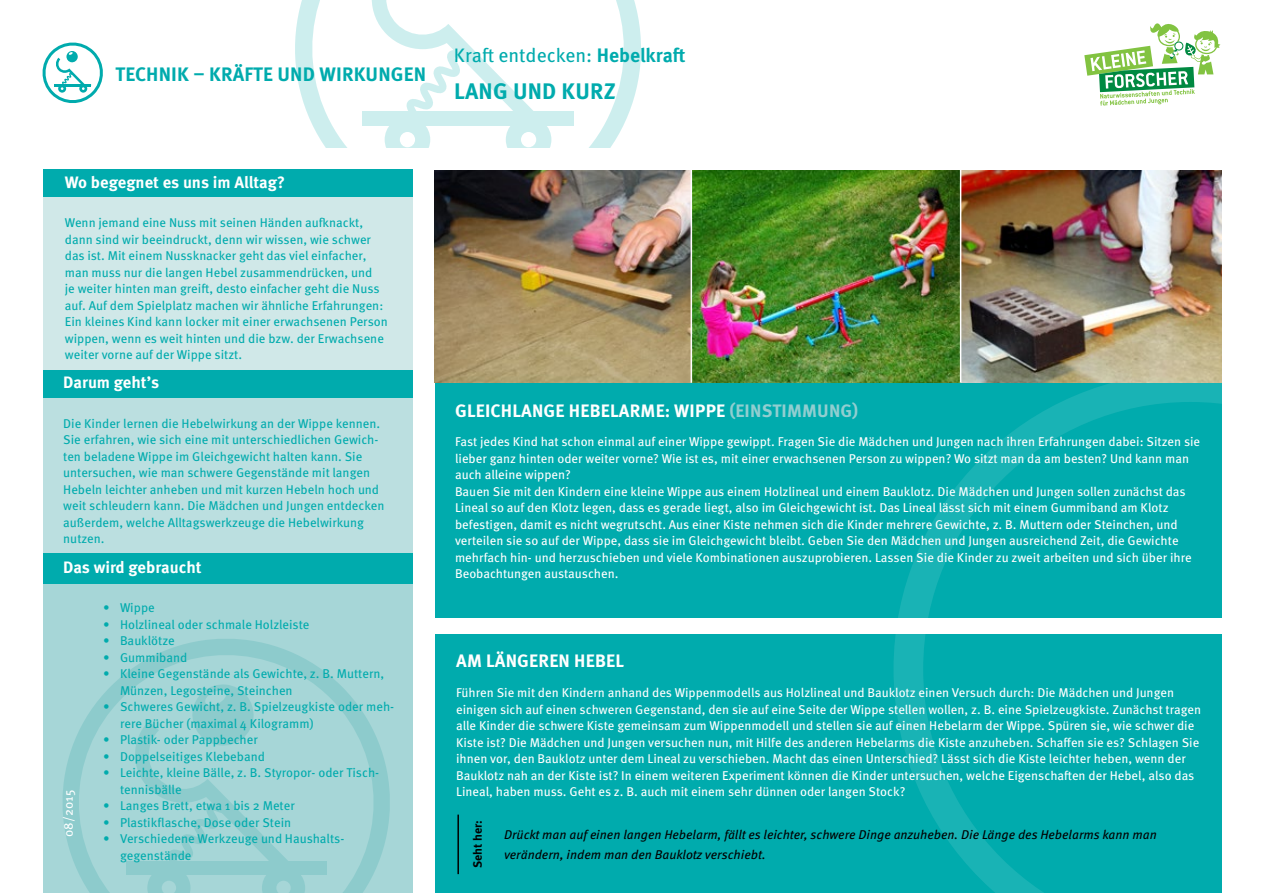
<style>
.page{position:relative;width:1263px;height:893px;background:#fff}
.page>*{position:absolute;margin:0;border:0;box-sizing:border-box;transform-origin:0 0}
.t1{font:700 22.5px "Meta Pro";color:#00abad}
.t2{font:700 19.5px "Meta Pro";letter-spacing:.01em;color:#00abad}
.t3{font:19.5px "Meta Pro";color:#00abad}
.t4{font:700 18px "Meta Pro";letter-spacing:.01em;color:#fff}
.t5{font:700 18px "Meta Pro";color:#91ced0}
.t6{font:700 16.5px "Meta Pro";color:#fff}
.t7{font:12.75px/16.5px "Meta Pro";color:#fff}
.t8{font:12.75px/16.5px "Meta Pro";color:#00abad}
.t9{font:italic 12.75px/19.5px "Meta Pro";color:#000}
.t10{font:700 12px "Meta Pro";color:#000}
.s1{font-weight:700}
.s2{color:#91ced0}
</style>
<div class="page">
<svg style="left:295px;top:0;width:346px;height:148px"></svg>
<div style="left:362px;top:111px;width:212px;height:15px;background:#cdeeee"></div>
<svg style="left:367px;top:0;width:184px;height:148px"></svg>
<svg style="left:1084px;top:23px;width:136px;height:83px"></svg>
<svg style="left:43px;top:43px;width:60px;height:60px"></svg>
<div style="left:435px;top:383px;width:786px;height:234px;background:#00abad"></div>
<div style="left:435px;top:635px;width:786px;height:258px;background:#00abad"></div>
<svg style="left:893px;top:372px;width:329px;height:521px"></svg>
<img style="left:435px;top:170px;width:786px;height:213px">
<hr style="left:691px;top:159px;width:1px;height:224px;background:#fff">
<hr style="left:960px;top:159px;width:1px;height:224px;background:#fff">
<div style="left:43px;top:553px;width:369px;height:340px;background:#a6d6d7"></div>
<div style="left:43px;top:384px;width:369px;height:174px;background:#bbdfe0"></div>
<div style="left:43px;top:193px;width:369px;height:177px;background:#d0e8e8"></div>
<div style="left:43px;top:370px;width:369px;height:28px;background:#00abad"></div>
<div style="left:43px;top:169px;width:369px;height:28px;background:#00abad"></div>
<div style="left:43px;top:553px;width:369px;height:30px;background:#00abad"></div>
<svg style="left:63px;top:639px;width:327px;height:254px"></svg>
<div style="left:126px;top:861px;width:200px;height:14px;background:#8dcbcc"></div>
<svg style="left:130px;top:683px;width:175px;height:210px"></svg>
<hr style="left:457px;top:815px;width:2px;height:59px;background:#000">
<h2 class="t2" style="left:115px;top:59px;width:312px">TECHNIK – KRÄFTE UND WIRKUNGEN</h2>
<h2 class="t3" style="left:454px;top:41px;width:233px">Kraft entdecken: <span class="s1">Hebelkraft</span></h2>
<h1 class="t1" style="left:454px;top:74px;width:26px">lang</h1>
<h1 class="t1" style="left:513px;top:74px;width:15px">und</h1>
<h1 class="t1" style="left:562px;top:74px;width:15px">kur</h1>
<h1 class="t1" style="left:604px;top:74px;width:14px">z</h1>
<p class="t6" style="left:65px;top:169px;width:222px">Wo begegnet es uns im Alltag?</p>
<p class="t8" style="left:65px;top:214px;width:324px">Wenn jemand eine Nuss mit seinen Händen aufknackt, dann sind wir beeindruckt, denn wir wissen, wie schwer das ist. Mit einem Nussknacker geht das viel einfacher, man muss nur die langen Hebel zusammendrücken, und<br>je weiter hinten man greift, desto einfacher geht die Nuss auf. Auf dem Spielplatz machen wir ähnliche Erfahrungen:<br>Ein kleines Kind kann locker mit einer erwachsenen Person wippen, wenn es weit hinten und die bzw. der Erwachsene weiter vorne auf der Wippe sitzt.</p>
<p class="t6" style="left:63px;top:369px;width:98px">Darum geht’s</p>
<p class="t8" style="left:63px;top:414px;width:323px">Die Kinder lernen die Hebelwirkung an der Wippe kennen.<br>Sie erfahren, wie sich eine mit unterschiedlichen Gewich&shy;ten beladene Wippe im Gleichgewicht halten kann. Sie untersuchen, wie man schwere Gegenstände mit langen Hebeln leichter anheben und mit kurzen Hebeln hoch und weit schleudern kann. Die Mädchen und Jungen entdecken außerdem, welche Alltagswerkzeuge die Hebelwirkung nutzen.</p>
<p class="t6" style="left:63px;top:554px;width:140px">Das wird gebraucht</p>
<p class="t8" style="left:103px;top:599px;width:53px">• Wippe</p>
<p class="t8" style="left:103px;top:615px;width:208px">• Holzlineal oder schmale Holzleiste</p>
<p class="t8" style="left:103px;top:632px;width:73px">• Bauklötze</p>
<p class="t8" style="left:103px;top:648px;width:86px">• Gummiband</p>
<p class="t8" style="left:120px;top:665px;width:266px;text-indent:-17px">• Kleine Gegenstände als Gewichte, z. B. Muttern,<br>Münzen, Legosteine, Steinchen</p>
<p class="t8" style="left:120px;top:698px;width:276px;text-indent:-17px">• Schweres Gewicht, z. B. Spielzeugkiste oder meh&shy;rere Bücher (maximal 4 Kilogramm)</p>
<p class="t8" style="left:103px;top:731px;width:156px">• Plastik- oder Pappbecher</p>
<p class="t8" style="left:103px;top:747px;width:163px">• Doppelseitiges Klebeband</p>
<p class="t8" style="left:120px;top:764px;width:261px;text-indent:-17px">• Leichte, kleine Bälle, z. B. Styropor- oder Tisch&shy;tennisbälle</p>
<p class="t8" style="left:103px;top:797px;width:193px">• Langes Brett, etwa 1 bis 2 Meter</p>
<p class="t8" style="left:103px;top:813px;width:190px">• Plastikflasche, Dose oder Stein</p>
<p class="t8" style="left:120px;top:830px;width:226px;text-indent:-17px">• Verschiedene Werkzeuge und Haushalts&shy;gegenstände</p>
<p class="t7" style="left:59px;top:837px;width:48px;rotate:-90deg">08/2015</p>
<h3 class="t4" style="left:455px;top:397px;width:330px">GLEICHLANGE HEBELARME: WIPPE <span class="s2">(Einstimmung</span></h3>
<h3 class="t5" style="left:852px;top:397px;width:7px">)</h3>
<p class="t7" style="left:455px;top:433px;width:747px">Fast jedes Kind hat schon einmal auf einer Wippe gewippt. Fragen Sie die Mädchen und Jungen nach ihren Erfahrungen dabei: Sitzen sie lieber ganz hinten oder weiter vorne? Wie ist es, mit einer erwachsenen Person zu wippen? Wo sitzt man da am besten? Und kann man auch alleine wippen?<br>Bauen Sie mit den Kindern eine kleine Wippe aus einem Holzlineal und einem Bauklotz. Die Mädchen und Jungen sollen zunächst das Lineal so auf den Klotz legen, dass es gerade liegt, also im Gleichgewicht ist. Das Lineal lässt sich mit einem Gummiband am Klotz befestigen, damit es nicht wegrutscht. Aus einer Kiste nehmen sich die Kinder mehrere Gewichte, z. B. Muttern oder Steinchen, und verteilen sie so auf der Wippe, dass sie im Gleichgewicht bleibt. Geben Sie den Mädchen und Jungen ausreichend Zeit, die Gewichte mehrfach hin- und herzuschieben und viele Kombinationen auszuprobieren. Lassen Sie die Kinder zu zweit arbeiten und sich über ihre Beobachtungen austauschen.</p>
<h3 class="t4" style="left:456px;top:647px;width:168px">AM LÄNGEREN HEBEL</h3>
<p class="t7" style="left:456px;top:684px;width:746px">Führen Sie mit den Kindern anhand des Wippenmodells aus Holzlineal und Bauklotz einen Versuch durch: Die Mädchen und Jungen einigen sich auf einen schweren Gegenstand, den sie auf eine Seite der Wippe stellen wollen, z. B. eine Spielzeugkiste. Zunächst tragen alle Kinder die schwere Kiste gemeinsam zum Wippenmodell und stellen sie auf einen Hebelarm der Wippe. Spüren sie, wie schwer die Kiste ist? Die Mädchen und Jungen versuchen nun, mit Hilfe des anderen Hebelarms die Kiste anzuheben. Schaffen sie es? Schlagen Sie ihnen vor, den Bauklotz unter dem Lineal zu verschieben. Macht das einen Unterschied? Lässt sich die Kiste leichter heben, wenn der Bauklotz nah an der Kiste ist? In einem weiteren Experiment können die Kinder untersuchen, welche Eigenschaften der Hebel, also das Lineal, haben muss. Geht es z. B. auch mit einem sehr dünnen oder langen Stock?</p>
<p class="t9" style="left:504px;top:824px;width:654px">Drückt man auf einen langen Hebelarm, fällt es leichter, schwere Dinge anzuheben. Die Länge des Hebelarms kann man verändern, indem man den Bauklotz verschiebt.</p>
<p class="t10" style="left:468px;top:868px;width:50px;rotate:-90deg">Seht her:</p>
</div>
